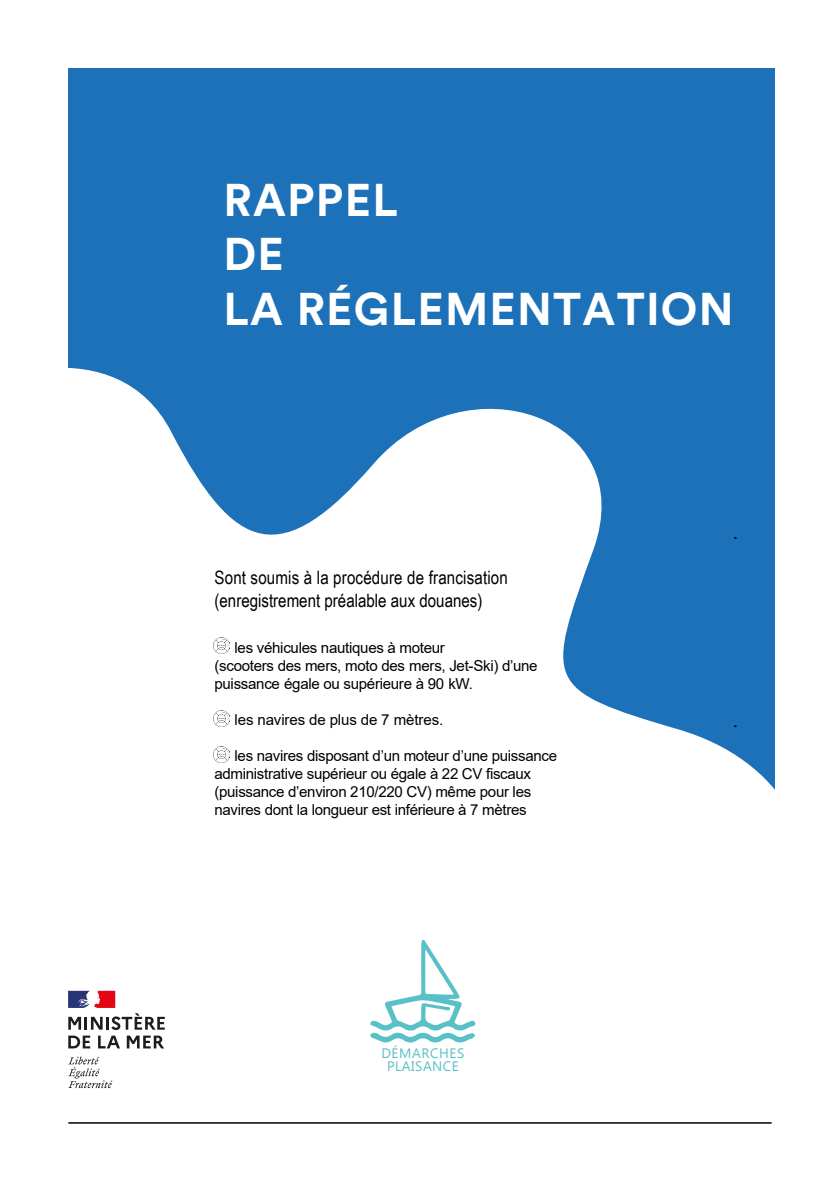
<style>
.page{position:relative;width:840px;height:1191px;background:#fff}
.page>*{position:absolute;margin:0;border:0;box-sizing:border-box;transform-origin:0 0}
.t1{font:700 45.4px/54.4px "Circular Std";letter-spacing:.025em;color:#fff}
.t2{font:18.4px/22px "Arial Narrow";letter-spacing:.005em;color:#000}
.t3{font:15px/18px "Arial";letter-spacing:-.02em;color:#000}
.t4{font:13.6px/13.6px "Ebrima";letter-spacing:.035em;color:#5ac0c7;text-align:center}
</style>
<div class="page">
<div style="left:68px;top:68px;width:706px;height:1044px;background:#1d71b8"></div>
<svg style="left:68px;top:367px;width:706px;height:458px;fill:#fff"></svg>
<div style="left:68px;top:825px;width:706px;height:287px;background:#fff"></div>
<svg style="left:370px;top:940px;width:105px;height:103px"></svg>
<img style="left:214px;top:637px;width:16px;height:16px">
<img style="left:214px;top:710px;width:16px;height:16px">
<img style="left:214px;top:746px;width:16px;height:17px">
<hr style="left:69px;top:1122px;width:701px;height:1px;background:#000">
<svg style="left:68px;top:1056px;width:44px;height:32px"></svg>
<svg style="left:68px;top:990px;width:97px;height:58px"></svg>
<p class="t1" style="left:223px;top:171px;width:511px">RAPPEL<br>DE<br>LA RÉGLEMENTATION</p>
<p class="t2" style="left:214px;top:566px;width:295px">Sont soumis à la procédure de francisation (enregistrement préalable aux douanes)</p>
<p class="t3" style="left:214px;top:638px;width:324px;text-indent:20px">les véhicules nautiques à moteur<br>(scooters des mers, moto des mers, Jet-Ski) d’une puissance égale ou supérieure à 90 kW.</p>
<p class="t3" style="left:234px;top:710px;width:210px">les navires de plus de 7 mètres.</p>
<p class="t3" style="left:214px;top:747px;width:344px;text-indent:20px">les navires disposant d’un moteur d’une puissance administrative supérieur ou égale à 22 CV fiscaux (puissance d’environ 210/220 CV) même pour les navires dont la longueur est inférieure à 7 mètres</p>
<p class="t4" style="left:381px;top:1045px;width:84px">DÉMARCHES<br>PLAISANCE</p>
</div>
